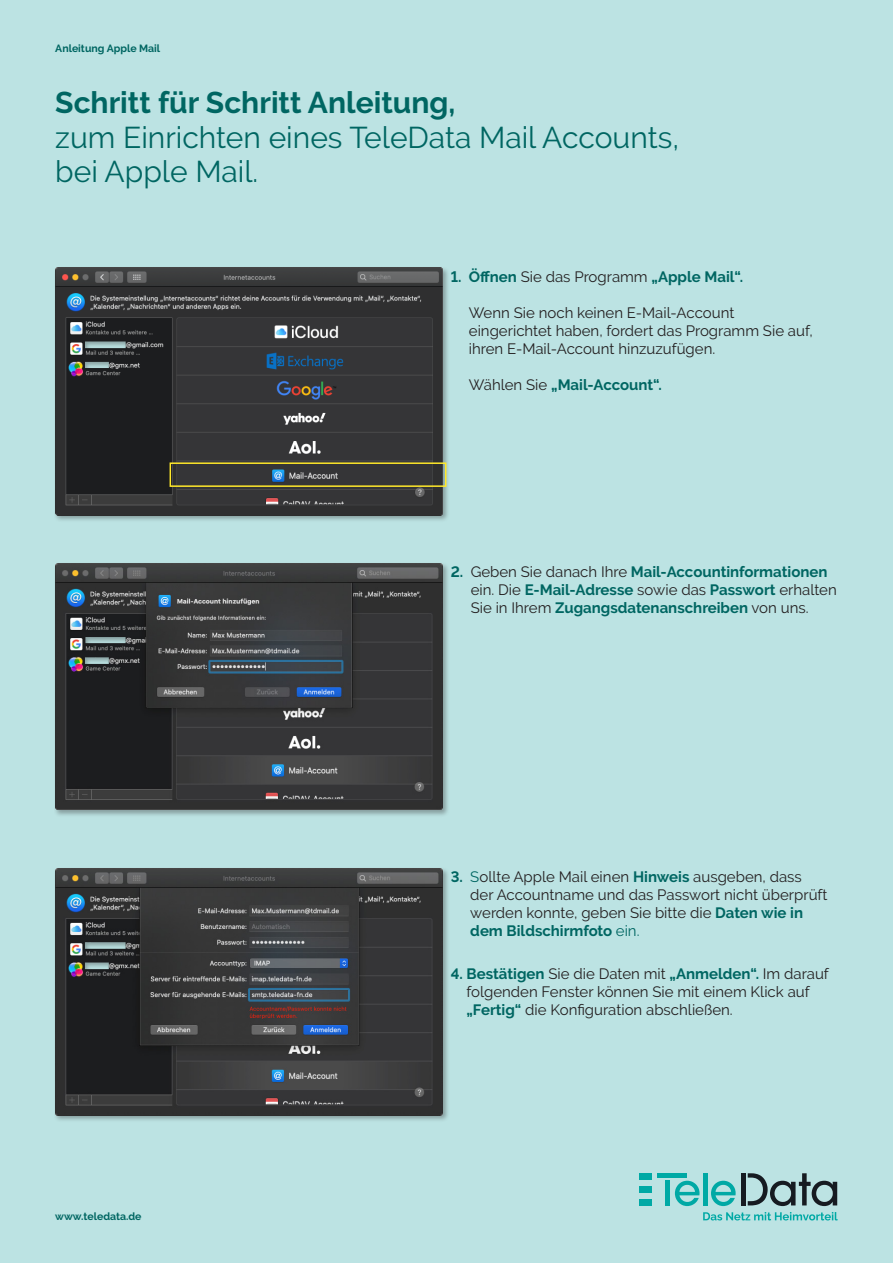
<style>
.page{position:relative;width:893px;height:1263px;background:#bce3e3}
.page>*{position:absolute;margin:0;border:0;box-sizing:border-box;transform-origin:0 0}
.t1{font:30px/34.5px "Raleway";color:#006662}
.t2{font:700 30px "Raleway";color:#006662}
.t3{font:15px/18px "Raleway";color:#231f20}
.t4{font:700 15px/18px "Raleway";color:#006662}
.t5{font:700 10.5px "Raleway";color:#006662}
.s1{font-weight:400;color:#231f20}
.s2{font-weight:700;color:#006662}
.s3{color:#006662}
</style>
<div class="page">
<div style="left:640px;top:1199px;width:12px;height:6px;background:#00a9a5"></div>
<div style="left:640px;top:1173px;width:12px;height:7px;background:#00a9a5"></div>
<div style="left:640px;top:1186px;width:12px;height:7px;background:#00a9a5"></div>
<svg style="left:675px;top:1181px;width:24px;height:25px"></svg>
<div style="left:703px;top:1173px;width:5px;height:32px;background:#00a9a5"></div>
<svg style="left:711px;top:1181px;width:25px;height:25px"></svg>
<hr style="left:741px;top:1173px;width:4px;height:32px;background:#161b21">
<svg style="left:748px;top:1173px;width:89px;height:33px"></svg>
<hr style="left:666px;top:1180px;width:4px;height:25px;background:#00a9a5">
<hr style="left:657px;top:1173px;width:30px;height:4px;background:#00a9a5">
<svg style="left:703px;top:1212px;width:135px;height:8px"></svg>
<div style="left:54px;top:266px;width:395px;height:257px;background:#231f20;opacity:.35"></div>
<img style="left:55px;top:268px;width:387px;height:247px">
<div style="left:54px;top:562px;width:395px;height:255px;background:#231f20;opacity:.35"></div>
<img style="left:55px;top:563px;width:387px;height:247px">
<div style="left:54px;top:867px;width:395px;height:255px;background:#231f20;opacity:.35"></div>
<img style="left:55px;top:868px;width:387px;height:247px">
<div style="left:170px;top:462px;width:276px;height:25px;border:2px solid #ffe82a"></div>
<p class="t5" style="left:55px;top:43px;width:106px">Anleitung Apple Mail</p>
<h1 class="t2" style="left:55px;top:86px;width:402px">Schritt für Schritt Anleitung,</h1>
<h1 class="t1" style="left:55px;top:120px;width:625px">zum Einrichten eines TeleData Mail Accounts, bei Apple Mail.</h1>
<p class="t4" style="left:451px;top:268px;width:294px">1. Öffnen <span class="s1">Sie das Programm</span> „Apple Mail“.</p>
<p class="t3" style="left:469px;top:304px;width:346px">Wenn Sie noch keinen E-Mail-Account eingerichtet haben, fordert das Programm Sie auf, ihren E-Mail-Account hinzuzufügen.</p>
<p class="t4" style="left:469px;top:376px;width:195px"><span class="s1">Wählen Sie</span> „Mail-Account“.</p>
<p class="t4" style="left:471px;top:563px;width:368px;text-indent:-20px">2. <span class="s1">Geben Sie danach Ihre</span> Mail-Accountinformationen <span class="s1">ein. Die</span> E-Mail-Adresse <span class="s1">sowie das</span> Passwort <span class="s1">erhalten<br>Sie in Ihrem</span> Zugangsdatenanschreiben <span class="s1">von uns.</span></p>
<p class="t5" style="left:55px;top:1211px;width:88px">www.teledata.de</p>
<p class="t3" style="left:470px;top:868px;width:359px;text-indent:-20px"><span class="s2">3.</span> <span class="s3">S</span>ollte Apple Mail einen <span class="s2">Hinweis</span> ausgeben, dass der Accountname und das Passwort nicht überprüft werden konnte, geben Sie bitte die <span class="s2">Daten wie in dem Bildschirmfoto</span> <span class="s3">ein.</span></p>
<p class="t3" style="left:466px;top:965px;width:364px;text-indent:-16px"><span class="s2">4. Bestätigen</span> Sie die Daten mit <span class="s2">„Anmelden“.</span> Im darauf folgenden Fenster können Sie mit einem Klick auf <span class="s2">„Fertig“</span> die Konfiguration abschließen.</p>
</div>
